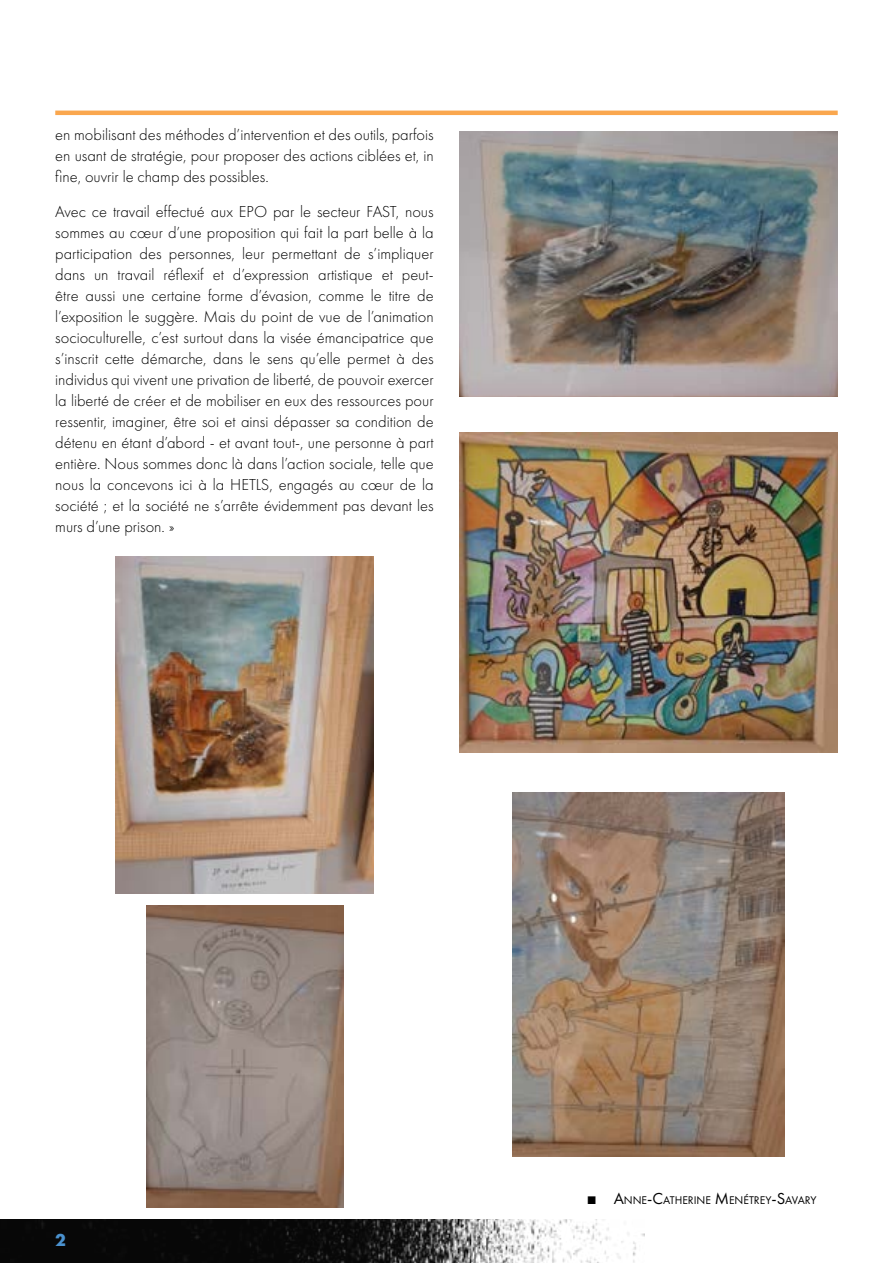
<style>
.page{position:relative;width:893px;height:1263px;background:#fff}
.page>*{position:absolute;margin:0;border:0;box-sizing:border-box;transform-origin:0 0}
.t1{font:700 18px "Futura PT";color:#4a91ce}
.t2{font:300 16.5px/21px "Futura PT";color:#000;text-align:justify}
.t3{font:11.55px "Futura PT";color:#000}
.s1{font-family:"Arial";font-size:16.5px}
.s2{font-size:16.5px}
</style>
<div class="page">
<img style="left:0;top:1219px;width:645px;height:44px">
<img style="left:459px;top:132px;width:379px;height:264px">
<img style="left:115px;top:556px;width:259px;height:338px">
<img style="left:459px;top:432px;width:379px;height:320px">
<img style="left:512px;top:793px;width:273px;height:363px">
<img style="left:147px;top:906px;width:196px;height:302px">
<hr style="left:55px;top:111px;width:783px;height:4px;background:#faa74e">
<p class="t2" style="left:55px;top:124px;width:380px">en mobilisant des méthodes d’intervention et des outils, parfois en usant de stratégie, pour proposer des actions ciblées et, in fine, ouvrir le champ des possibles.</p>
<p class="t2" style="left:55px;top:201px;width:380px">Avec ce travail effectué aux EPO par le secteur FAST, nous sommes au cœur d’une proposition qui fait la part belle à la participation des personnes, leur permettant de s’impliquer dans un travail réflexif et d’expression artistique et peut&shy;être aussi une certaine forme d’évasion, comme le titre de l’exposition le suggère. Mais du point de vue de l’animation socioculturelle, c’est surtout dans la visée émancipatrice que s’inscrit cette démarche, dans le sens qu’elle permet à des individus qui vivent une privation de liberté, de pouvoir exercer la liberté de créer et de mobiliser en eux des ressources pour ressentir, imaginer, être soi et ainsi dépasser sa condition de détenu en étant d’abord - et avant tout-, une personne à part entière. Nous sommes donc là dans l’action sociale, telle que nous la concevons ici à la HETLS, engagés au cœur de la société ; et la société ne s’arrête évidemment pas devant les murs d’une prison. »</p>
<p class="t1" style="left:55px;top:1228px;width:12px">2</p>
<p class="t3" style="left:587px;top:1193px;width:231px"><span class="s1">■</span> <span class="s2">A</span>NNE<span class="s2">-C</span>ATHERINE <span class="s2">M</span>ENÉTREY<span class="s2">-S</span>AVARY</p>
</div>
